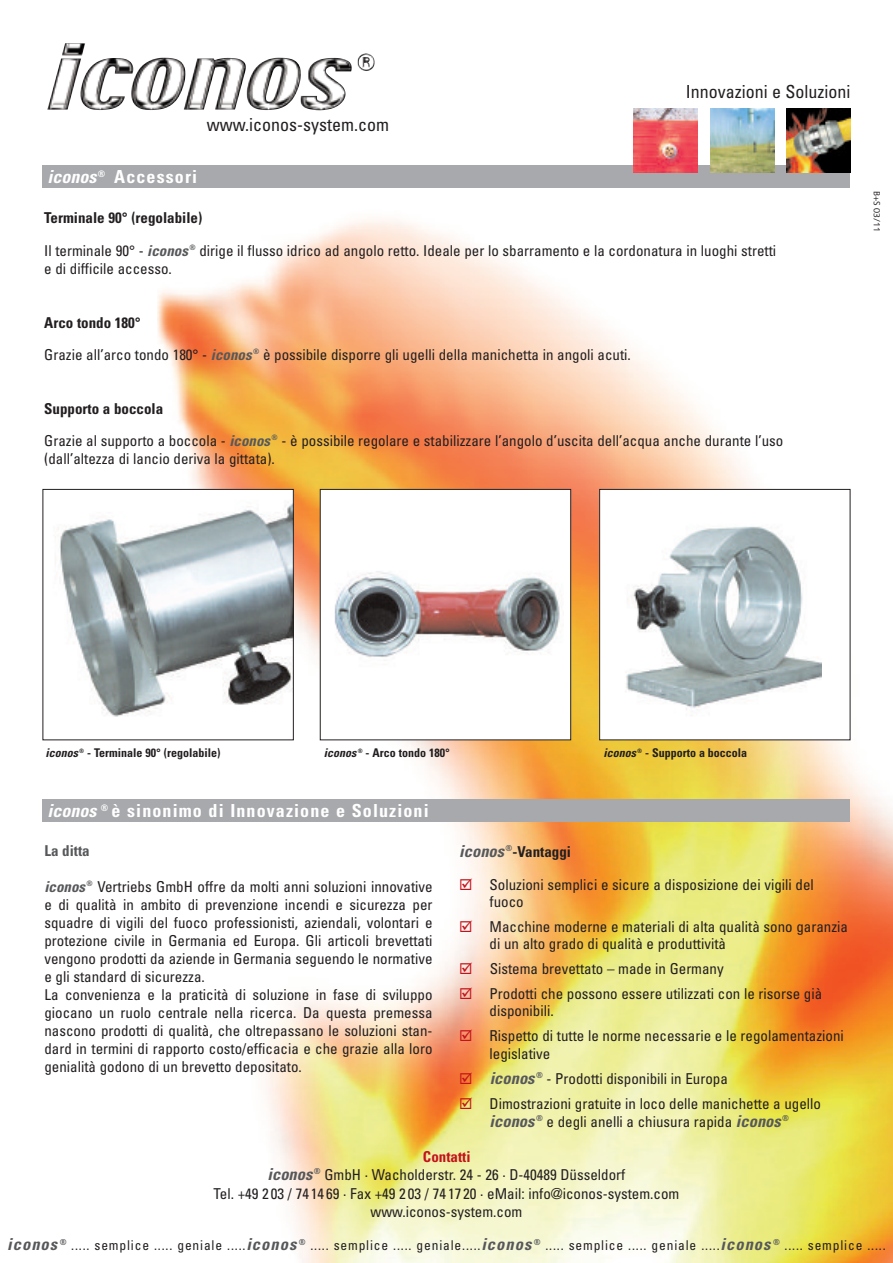
<style>
.page{position:relative;width:893px;height:1263px;background:#fff}
.page>*{position:absolute;margin:0;border:0;box-sizing:border-box;transform-origin:0 0}
.t1{font:700 condensed 18px "Univers";letter-spacing:.06em;color:#fff}
.t2{font:condensed 18px "Univers";color:#231f20}
.t3{font:condensed 15px/18px "Univers";color:#231f20}
.t4{font:700 condensed 15px "Univers";color:#231f20}
.t5{font:700 condensed 15px "Univers";color:#c4121a}
.t6{font:700 condensed 15px "Univers";color:#57585a}
.t7{font:condensed 13.5px "Univers";letter-spacing:.06em;color:#231f20}
.t8{font:700 condensed 12px "Univers";color:#231f20}
.t9{font:9px "Syntax";color:#231f20}
.s1{font-style:italic}
.s2{font-weight:700}
.s3{font-weight:700;font-style:italic;color:#57585a}
.s4{font-style:italic;font-size:16.5px;color:#57585a}
.s5{font-weight:700;font-style:italic;font-size:16.5px;color:#57585a}
</style>
<div class="page">
<img style="left:157px;top:219px;width:736px;height:1044px">
<img style="left:47px;top:43px;width:305px;height:67px">
<div style="left:43px;top:166px;width:807px;height:22px;background:#a8a9ad"></div>
<img style="left:787px;top:109px;width:63px;height:64px">
<img style="left:634px;top:109px;width:64px;height:64px">
<img style="left:710px;top:109px;width:64px;height:64px">
<div style="left:43px;top:799px;width:807px;height:23px;background:#a8a9ad"></div>
<img style="left:55px;top:491px;width:237px;height:247px">
<div style="left:43px;top:489px;width:251px;height:251px;border:1px solid #231f20"></div>
<div style="left:600px;top:489px;width:250px;height:251px;background:#fff"></div>
<img style="left:625px;top:526px;width:196px;height:184px">
<div style="left:599px;top:489px;width:251px;height:251px;border:1px solid #231f20"></div>
<div style="left:320px;top:489px;width:251px;height:251px;background:#fff"></div>
<img style="left:334px;top:571px;width:228px;height:90px">
<div style="left:320px;top:489px;width:251px;height:251px;border:1px solid #231f20"></div>
<svg style="left:460px;top:878px;width:12px;height:12px"></svg>
<svg style="left:460px;top:921px;width:12px;height:11px"></svg>
<svg style="left:460px;top:963px;width:12px;height:11px"></svg>
<svg style="left:460px;top:988px;width:12px;height:11px"></svg>
<svg style="left:460px;top:1030px;width:12px;height:11px"></svg>
<svg style="left:460px;top:1072px;width:12px;height:12px"></svg>
<svg style="left:460px;top:1097px;width:12px;height:12px"></svg>
<p class="t2" style="left:207px;top:118px;width:184px">www.iconos-system.com</p>
<p class="t2" style="left:686px;top:85px;width:166px">Innovazioni e Soluzioni</p>
<p class="t1" style="left:47px;top:170px;width:151px"><span class="s1">iconos</span> <sup>®</sup> Accessori</p>
<p class="t3" style="left:44px;top:203px;width:733px;line-height:32.1px"><span class="s2">Terminale 90° (regolabile)<br></span>Il terminale 90° - <span class="s3">iconos</span> <sup>®</sup> dirige il flusso idrico ad angolo retto. Ideale per lo sbarramento e la cordonatura in luoghi stretti</p>
<p class="t3" style="left:44px;top:260px;width:129px">e di difficile accesso.</p>
<p class="t3" style="left:44px;top:307px;width:588px;line-height:32.1px"><span class="s2">Arco tondo 180°<br></span>Grazie all’arco tondo 180° - <span class="s3">iconos</span> <sup>®</sup> è possibile disporre gli ugelli della manichetta in angoli acuti.</p>
<p class="t3" style="left:44px;top:393px;width:741px;line-height:32.1px"><span class="s2">Supporto a boccola<br></span>Grazie al supporto a boccola - <span class="s3">iconos</span> <sup>®</sup> - è possibile regolare e stabilizzare l’angolo d’uscita dell’acqua anche durante l’uso</p>
<p class="t3" style="left:44px;top:451px;width:232px">(dall’altezza di lancio deriva la gittata).</p>
<p class="t9" style="left:880px;top:191px;width:43px;rotate:90deg">B+S 03/11</p>
<p class="t8" style="left:45px;top:749px;width:176px"><span class="s1">iconos</span> <sup>®</sup> - Terminale 90° (regolabile)</p>
<p class="t8" style="left:324px;top:749px;width:127px"><span class="s1">iconos</span> <sup>®</sup> - Arco tondo 180°</p>
<p class="t8" style="left:603px;top:749px;width:145px"><span class="s1">iconos</span> <sup>®</sup> - Supporto a boccola</p>
<p class="t1" style="left:47px;top:804px;width:383px"><span class="s1">iconos</span> <sup>®</sup> è sinonimo di Innovazione e Soluzioni</p>
<p class="t6" style="left:44px;top:845px;width:47px">La ditta</p>
<p class="t3" style="left:44px;top:878px;width:390px"><span class="s3">iconos</span> <sup>®</sup> Vertriebs GmbH offre da molti anni soluzioni innovative e di qualità in ambito di prevenzione incendi e sicurezza per squadre di vigili del fuoco professionisti, aziendali, volontari e protezione civile in Germania ed Europa. Gli articoli brevettati vengono prodotti da aziende in Germania seguendo le normative e gli standard di sicurezza.<br>La convenienza e la praticità di soluzione in fase di sviluppo giocano un ruolo centrale nella ricerca. Da questa premessa nascono prodotti di qualità, che oltrepassano le soluzioni stan&shy;dard in termini di rapporto costo/efficacia e che grazie alla loro genialità godono di un brevetto depositato.</p>
<p class="t4" style="left:459px;top:846px;width:113px"><span class="s4">iconos</span> <sup>®</sup>-Vantaggi</p>
<p class="t3" style="left:490px;top:877px;width:326px;line-height:17.2px">Soluzioni semplici e sicure a disposizione dei vigili del fuoco</p>
<p class="t3" style="left:490px;top:919px;width:360px;line-height:17.2px">Macchine moderne e materiali di alta qualità sono garanzia di un alto grado di qualità e produttività</p>
<p class="t3" style="left:490px;top:958px;width:334px;line-height:24.9px">Sistema brevettato – made in Germany<br>Prodotti che possono essere utilizzati con le risorse già</p>
<p class="t3" style="left:490px;top:1000px;width:356px;line-height:24.9px">disponibili.<br>Rispetto di tutte le norme necessarie e le regolamentazioni</p>
<p class="t3" style="left:490px;top:1042px;width:333px;line-height:25px">legislative<br><span class="s5">iconos</span> <sup>®</sup> - Prodotti disponibili in Europa<br>Dimostrazioni gratuite in loco delle manichette a ugello</p>
<p class="t3" style="left:490px;top:1114px;width:301px"><span class="s5">iconos</span> <sup>®</sup> e degli anelli a chiusura rapida <span class="s5">iconos</span> <sup>®</sup></p>
<p class="t5" style="left:423px;top:1151px;width:49px">Contatti</p>
<p class="t3" style="left:214px;top:1166px;width:467px;text-align:center"><span class="s5">iconos</span> <sup>®</sup> GmbH · Wacholderstr. 24 - 26 · D-40489 Düsseldorf<br>Tel. +49 2 03 / 74 14 69 · Fax +49 2 03 / 74 17 20 · eMail: info@iconos-system.com www.iconos-system.com</p>
<p class="t7" style="left:7px;top:1240px;width:880px"><span class="s5">iconos</span> <sup>®</sup> ..... semplice ..... geniale .....<span class="s5">iconos</span> <sup>®</sup> ..... semplice ..... geniale.....<span class="s5">iconos</span> <sup>®</sup> ..... semplice ..... geniale .....<span class="s5">iconos</span> <sup>®</sup> ..... semplice .....</p>
</div>
